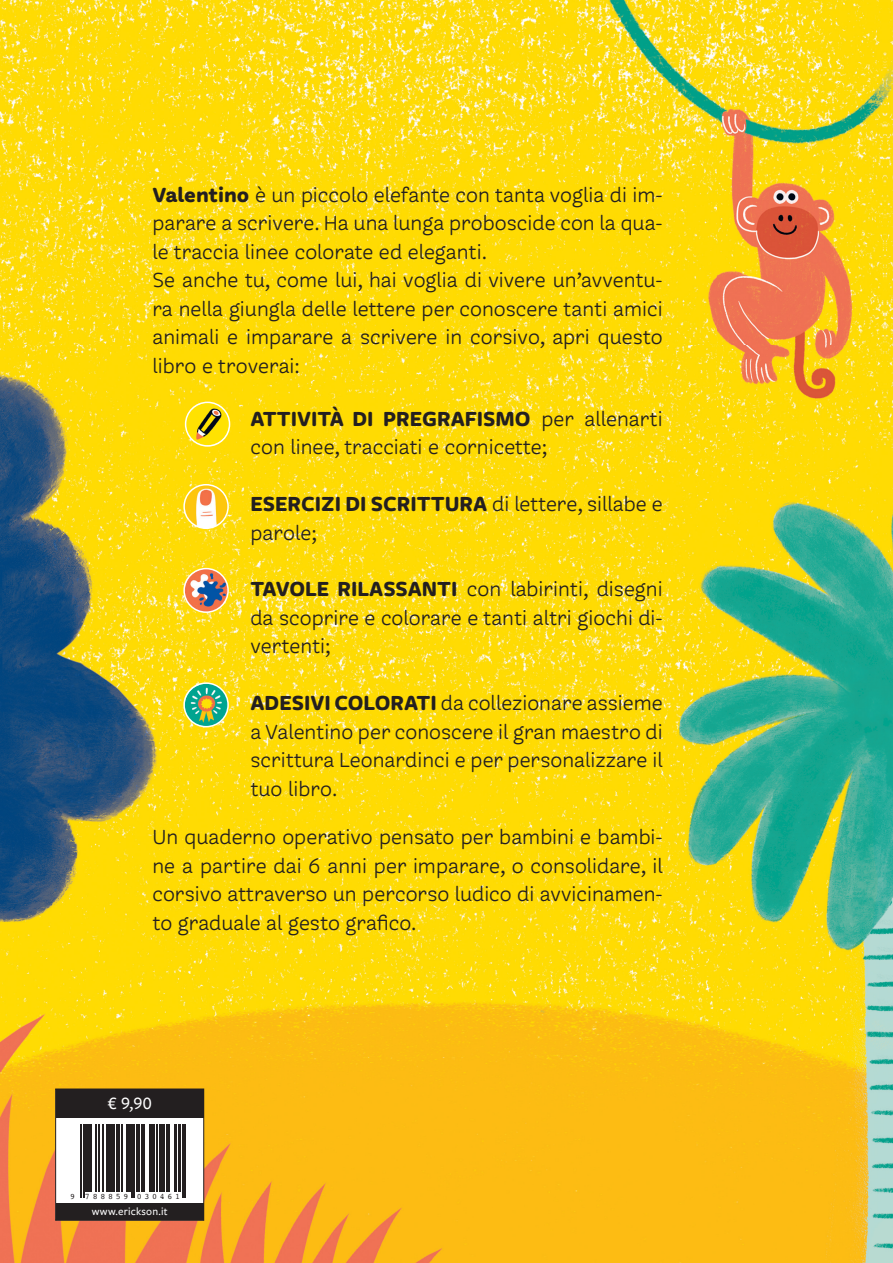
<style>
.page{position:relative;width:893px;height:1263px;background:#fff}
.page>*{position:absolute;margin:0;border:0;box-sizing:border-box;transform-origin:0 0}
.t1{font:22.5px/28.5px "Freight Round Pro";color:#231f20}
.t2{font:500 18px "Freight Sans Pro";color:#fff}
.t3{font:500 11.25px "Freight Sans Pro";letter-spacing:.015em;color:#fff}
.t4{font:8.25px "Courier";letter-spacing:.335em;color:#231f20}
.s1{font-weight:700}
</style>
<div class="page">
<img style="left:0;top:0;width:893px;height:1263px">
<img style="left:186px;top:402px;width:44px;height:44px;border-radius:22px">
<div style="left:185px;top:402px;width:45px;height:45px;border:2px solid #fff;border-radius:50%"></div>
<img style="left:184px;top:485px;width:44px;height:43px;border-radius:22px">
<div style="left:183px;top:484px;width:46px;height:45px;border:2px solid #fff;border-radius:50%"></div>
<img style="left:184px;top:569px;width:44px;height:43px;border-radius:22px">
<div style="left:183px;top:568px;width:46px;height:45px;border:2px solid #fff;border-radius:50%"></div>
<img style="left:184px;top:683px;width:44px;height:44px;border-radius:22px">
<div style="left:183px;top:682px;width:46px;height:45px;border:2px solid #fff;border-radius:50%"></div>
<svg style="left:55px;top:1088px;width:149px;height:133px"></svg>
<hr style="left:81px;top:1124px;width:1px;height:73px;background:#231f20">
<hr style="left:83px;top:1124px;width:1px;height:73px;background:#231f20">
<hr style="left:85px;top:1124px;width:4px;height:68px;background:#231f20">
<hr style="left:90px;top:1124px;width:2px;height:68px;background:#231f20">
<hr style="left:95px;top:1124px;width:1px;height:68px;background:#231f20">
<hr style="left:99px;top:1124px;width:1px;height:68px;background:#231f20">
<hr style="left:103px;top:1124px;width:1px;height:68px;background:#231f20">
<hr style="left:106px;top:1124px;width:1px;height:68px;background:#231f20">
<hr style="left:108px;top:1124px;width:3px;height:68px;background:#231f20">
<hr style="left:112px;top:1124px;width:3px;height:68px;background:#231f20">
<hr style="left:116px;top:1124px;width:3px;height:68px;background:#231f20">
<hr style="left:122px;top:1124px;width:1px;height:68px;background:#231f20">
<hr style="left:126px;top:1124px;width:1px;height:68px;background:#231f20">
<hr style="left:128px;top:1124px;width:2px;height:68px;background:#231f20">
<hr style="left:131px;top:1124px;width:2px;height:73px;background:#231f20">
<hr style="left:134px;top:1124px;width:1px;height:73px;background:#231f20">
<hr style="left:136px;top:1124px;width:3px;height:68px;background:#231f20">
<hr style="left:141px;top:1124px;width:1px;height:68px;background:#231f20">
<hr style="left:144px;top:1124px;width:1px;height:68px;background:#231f20">
<hr style="left:149px;top:1124px;width:1px;height:68px;background:#231f20">
<hr style="left:151px;top:1124px;width:4px;height:68px;background:#231f20">
<hr style="left:157px;top:1124px;width:1px;height:68px;background:#231f20">
<hr style="left:159px;top:1124px;width:1px;height:68px;background:#231f20">
<hr style="left:161px;top:1124px;width:4px;height:68px;background:#231f20">
<hr style="left:167px;top:1124px;width:1px;height:68px;background:#231f20">
<hr style="left:169px;top:1124px;width:1px;height:68px;background:#231f20">
<hr style="left:174px;top:1124px;width:3px;height:68px;background:#231f20">
<hr style="left:179px;top:1124px;width:2px;height:68px;background:#231f20">
<hr style="left:182px;top:1124px;width:1px;height:73px;background:#231f20">
<hr style="left:184px;top:1124px;width:1px;height:73px;background:#231f20">
<p class="t1" style="left:152px;top:180px;width:512px"><span class="s1">Valentino</span> è un piccolo elefante con tanta voglia di im&shy;parare a scrivere. Ha una lunga proboscide con la qua&shy;le traccia linee colorate ed eleganti.<br>Se anche tu, come lui, hai voglia di vivere un’avventu&shy;ra nella giungla delle lettere per conoscere tanti amici animali e imparare a scrivere in corsivo, apri questo libro e troverai:</p>
<p class="t1" style="left:250px;top:404px;width:414px"><span class="s1">ATTIVITÀ DI PREGRAFISMO</span> per allenarti con linee, tracciati e cornicette;</p>
<p class="t1" style="left:250px;top:490px;width:414px"><span class="s1">ESERCIZI DI SCRITTURA</span> di lettere, sillabe e parole;</p>
<p class="t1" style="left:250px;top:575px;width:414px;text-align:justify"><span class="s1">TAVOLE RILASSANTI</span> con labirinti, disegni da scoprire e colorare e tanti altri giochi di&shy;vertenti;</p>
<p class="t1" style="left:250px;top:689px;width:414px;text-align:justify"><span class="s1">ADESIVI COLORATI</span> da collezionare assieme a Valentino per conoscere il gran maestro di scrittura Leonardinci e per personalizzare il tuo libro.</p>
<p class="t1" style="left:152px;top:822px;width:512px;text-align:justify">Un quaderno operativo pensato per bambini e bambi&shy;ne a partire dai 6 anni per imparare, o consolidare, il corsivo attraverso un percorso ludico di avvicinamen&shy;to graduale al gesto grafico.</p>
<p class="t2" style="left:108px;top:1091px;width:46px">€ 9,90</p>
<p class="t4" style="left:70px;top:1190px;width:112px">9 788859 030461</p>
<p class="t3" style="left:92px;top:1204px;width:78px">www.erickson.it</p>
</div>
